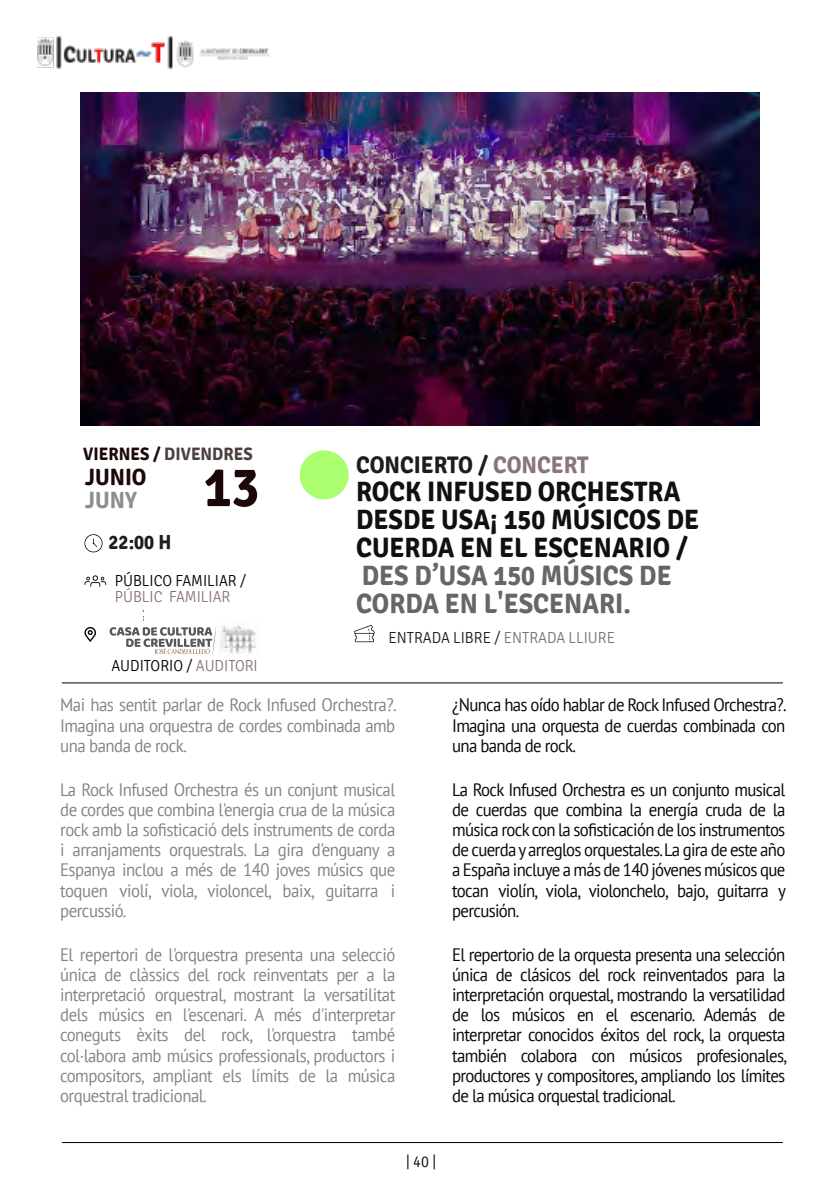
<style>
.page{position:relative;width:840px;height:1191px;background:#fff}
.page>*{position:absolute;margin:0;border:0;box-sizing:border-box;transform-origin:0 0}
.t1{font:700 55.8px "Signika";color:#1c0809;scale:.93 1}
.t2{font:700 28px "Signika";color:#101010;scale:.93 1}
.t3{font:700 28px "Signika";color:#666;scale:.93 1}
.t4{font:700 24px "Signika";color:#1d1d1b;scale:.93 1}
.t5{font:700 23.4px "Signika";color:#1c0809;scale:.93 1}
.t6{font:700 23.4px "Signika";color:rgb(29 29 27/.5);scale:.93 1}
.t7{font:700 20.2px "Signika";color:#1d1d1b;scale:.93 1}
.t8{font:18px "PT Sans";letter-spacing:-.04em;color:#080808;scale:.93 1}
.t9{font:18px "PT Sans";letter-spacing:-.03em;color:rgb(8 8 8/.5);scale:.93 1}
.t10{font:700 18px "Signika";color:rgb(28 8 9/.78);scale:.93 1}
.t11{font:300 16px "Signika";color:#080000;scale:.93 1}
.t12{font:300 16px "Signika";color:#1d1d1b;scale:.93 1}
.t13{font:300 16px "Signika";color:#8c737c;scale:.93 1}
.t14{font:300 16px "Signika";color:#0f0000;scale:.93 1}
.s1{color:#1c0809}
.s2{color:#8c737c}
.s3{color:rgb(29 29 27/.62)}
</style>
<div class="page">
<img style="left:37px;top:37px;width:233px;height:31px">
<hr style="left:62px;top:682px;width:720px;height:1px;background:#080000">
<hr style="left:62px;top:1142px;width:720px;height:1px;background:#080000">
<img style="left:81px;top:92px;width:677px;height:333px">
<div style="left:299px;top:450px;width:49px;height:49px;background:#abff6e;border-radius:50%"></div>
<svg style="left:84px;top:575px;width:22px;height:11px"></svg>
<svg style="left:354px;top:625px;width:20px;height:17px"></svg>
<svg style="left:84px;top:627px;width:12px;height:15px"></svg>
<svg style="left:84px;top:534px;width:18px;height:18px"></svg>
<img style="left:220px;top:623px;width:36px;height:31px">
<svg style="left:109px;top:609px;width:107px;height:47px"></svg>
<p class="t10" style="left:83px;top:443px;width:184px"><span class="s1">VIERNES /</span> DIVENDRES</p>
<p class="t1" style="left:204px;top:453px;width:61px">13</p>
<p class="t5" style="left:85px;top:462px;width:68px">JUNIO</p>
<p class="t6" style="left:85px;top:486px;width:57px">JUNY</p>
<p class="t7" style="left:109px;top:530px;width:69px">22:00 H</p>
<p class="t11" style="left:115px;top:570px;width:143px">PÚBLICO FAMILIAR /</p>
<p class="t13" style="left:115px;top:586px;width:126px">PÚBLIC FAMILIAR</p>
<p class="t11" style="left:111px;top:656px;width:159px">AUDITORIO / <span class="s2">AUDITORI</span></p>
<p class="t4" style="left:356px;top:450px;width:251px">CONCIERTO / <span class="s2">CONCERT</span></p>
<p class="t2" style="left:356px;top:475px;width:350px">ROCK INFUSED ORCHESTRA</p>
<p class="t2" style="left:356px;top:503px;width:370px">DESDE USA¡ 150 MÚSICOS DE</p>
<p class="t2" style="left:356px;top:531px;width:358px">CUERDA EN EL ESCENARIO /</p>
<p class="t3" style="left:362px;top:559px;width:334px">DES D’USA 150 MÚSICS DE</p>
<p class="t3" style="left:356px;top:587px;width:297px">CORDA EN L'ESCENARI.</p>
<p class="t12" style="left:388px;top:628px;width:245px">ENTRADA LIBRE / <span class="s3">ENTRADA LLIURE</span></p>
<p class="t9" style="left:60px;top:698px;width:363px">Mai has sentit parlar de Rock Infused Orchestra?.</p>
<p class="t9" style="left:60px;top:718px;width:362px">Imagina una orquestra de cordes combinada amb</p>
<p class="t9" style="left:60px;top:738px;width:138px">una banda de rock.</p>
<p class="t9" style="left:60px;top:782px;width:362px">La Rock Infused Orchestra és un conjunt musical</p>
<p class="t9" style="left:60px;top:802px;width:362px">de cordes que combina l'energia crua de la música</p>
<p class="t9" style="left:60px;top:822px;width:362px">rock amb la sofisticació dels instruments de corda</p>
<p class="t9" style="left:60px;top:842px;width:362px">i arranjaments orquestrals. La gira d'enguany a</p>
<p class="t9" style="left:60px;top:863px;width:362px">Espanya inclou a més de 140 joves músics que</p>
<p class="t9" style="left:60px;top:883px;width:362px">toquen violí, viola, violoncel, baix, guitarra i</p>
<p class="t9" style="left:60px;top:903px;width:73px">percussió.</p>
<p class="t9" style="left:60px;top:947px;width:362px">El repertori de l'orquestra presenta una selecció</p>
<p class="t9" style="left:60px;top:967px;width:362px">única de clàssics del rock reinventats per a la</p>
<p class="t9" style="left:60px;top:987px;width:362px">interpretació orquestral, mostrant la versatilitat</p>
<p class="t9" style="left:60px;top:1007px;width:362px">dels músics en l'escenari. A més d'interpretar</p>
<p class="t9" style="left:60px;top:1028px;width:362px">coneguts èxits del rock, l'orquestra també</p>
<p class="t9" style="left:60px;top:1048px;width:362px">col·labora amb músics professionals, productors i</p>
<p class="t9" style="left:60px;top:1068px;width:362px">compositors, ampliant els límits de la música</p>
<p class="t9" style="left:60px;top:1088px;width:159px">orquestral tradicional.</p>
<p class="t8" style="left:452px;top:698px;width:361px">¿Nunca has oído hablar de Rock Infused Orchestra?.</p>
<p class="t8" style="left:452px;top:718px;width:359px">Imagina una orquesta de cuerdas combinada con</p>
<p class="t8" style="left:452px;top:738px;width:135px">una banda de rock.</p>
<p class="t8" style="left:452px;top:782px;width:359px">La Rock Infused Orchestra es un conjunto musical</p>
<p class="t8" style="left:452px;top:802px;width:359px">de cuerdas que combina la energía cruda de la</p>
<p class="t8" style="left:452px;top:822px;width:359px">música rock con la sofisticación de los instrumentos</p>
<p class="t8" style="left:452px;top:842px;width:359px">de cuerda y arreglos orquestales. La gira de este año</p>
<p class="t8" style="left:452px;top:863px;width:359px">a España incluye a más de 140 jóvenes músicos que</p>
<p class="t8" style="left:452px;top:883px;width:360px">tocan violín, viola, violonchelo, bajo, guitarra y</p>
<p class="t8" style="left:452px;top:903px;width:74px">percusión.</p>
<p class="t8" style="left:452px;top:947px;width:359px">El repertorio de la orquesta presenta una selección</p>
<p class="t8" style="left:452px;top:967px;width:359px">única de clásicos del rock reinventados para la</p>
<p class="t8" style="left:452px;top:987px;width:359px">interpretación orquestal, mostrando la versatilidad</p>
<p class="t8" style="left:452px;top:1007px;width:359px">de los músicos en el escenario. Además de</p>
<p class="t8" style="left:452px;top:1028px;width:359px">interpretar conocidos éxitos del rock, la orquesta</p>
<p class="t8" style="left:452px;top:1048px;width:361px">también colabora con músicos profesionales,</p>
<p class="t8" style="left:452px;top:1068px;width:359px">productores y compositores, ampliando los límites</p>
<p class="t8" style="left:452px;top:1088px;width:242px">de la música orquestal tradicional.</p>
<p class="t14" style="left:406px;top:1151px;width:33px">| 40 |</p>
</div>
